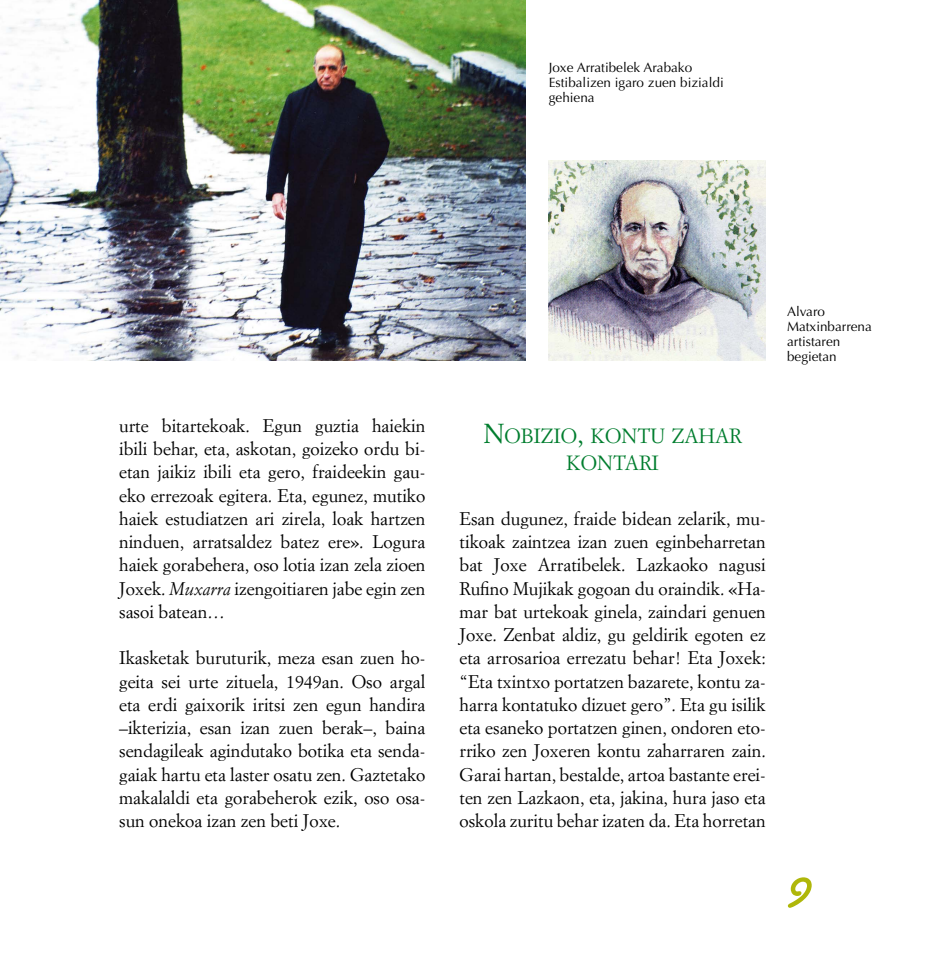
<style>
.page{position:relative;width:936px;height:978px;background:#fff}
.page>*{position:absolute;margin:0;border:0;box-sizing:border-box;transform-origin:0 0}
.t1{font:54px "Santa Fe Let Plain";color:#afb70a}
.t2{font:20.25px/27px "Simoncini Garamond";color:#007d2e;text-align:center}
.t3{font:18px/23.2px "Simoncini Garamond";color:#000;text-align:justify}
.t4{font:13.5px/15px "Optima";color:#000}
.s1{font-style:italic}
.s2{font-size:27px}
</style>
<div class="page">
<img style="left:0;top:0;width:526px;height:361px">
<img style="left:549px;top:161px;width:216px;height:200px">
<p class="t4" style="left:549px;top:60px;width:176px">Joxe Arratibelek Arabako<br>Estibalizen igaro zuen bizialdi gehiena</p>
<p class="t3" style="left:119px;top:414px;width:308px">urte bitartekoak. Egun guztia haiekin ibili behar, eta, askotan, goizeko ordu bi&shy;etan jaikiz ibili eta gero, fraideekin gau&shy;eko errezoak egitera. Eta, egunez, mutiko haiek estudiatzen ari zirela, loak hartzen ninduen, arratsaldez batez ere». Logura haiek gorabehera, oso lotia izan zela zioen Joxek. <span class="s1">Muxarra</span> izengoitiaren jabe egin zen sasoi batean…</p>
<p class="t3" style="left:119px;top:646px;width:308px">Ikasketak buruturik, meza esan zuen ho&shy;geita sei urte zituela, 1949an. Oso argal eta erdi gaixorik iritsi zen egun handira –ikterizia, esan izan zuen berak–, baina sendagileak agindutako botika eta senda&shy;gaiak hartu eta laster osatu zen. Gaztetako makalaldi eta gorabeherok ezik, oso osa&shy;sun onekoa izan zen beti Joxe.</p>
<p class="t4" style="left:787px;top:304px;width:86px">Alvaro<br>Matxinbarrena artistaren begietan</p>
<p class="t2" style="left:483px;top:422px;width:260px"><span class="s2">N</span>OBIZIO<span class="s2">,</span> KONTU ZAHAR<br>KONTARI</p>
<p class="t3" style="left:459px;top:507px;width:308px">Esan dugunez, fraide bidean zelarik, mu&shy;tikoak zaintzea izan zuen eginbeharretan bat Joxe Arratibelek. Lazkaoko nagusi Rufino Mujikak gogoan du oraindik. «Ha&shy;mar bat urtekoak ginela, zaindari genuen Joxe. Zenbat aldiz, gu geldirik egoten ez eta arrosarioa errezatu behar! Eta Joxek: “Eta txintxo portatzen bazarete, kontu za&shy;harra kontatuko dizuet gero”. Eta gu isilik eta esaneko portatzen ginen, ondoren eto&shy;rriko zen Joxeren kontu zaharraren zain.<br>Garai hartan, bestalde, artoa bastante erei&shy;ten zen Lazkaon, eta, jakina, hura jaso eta oskola zuritu behar izaten da. Eta horretan</p>
<h1 class="t1" style="left:787px;top:871px;width:25px">9</h1>
</div>
